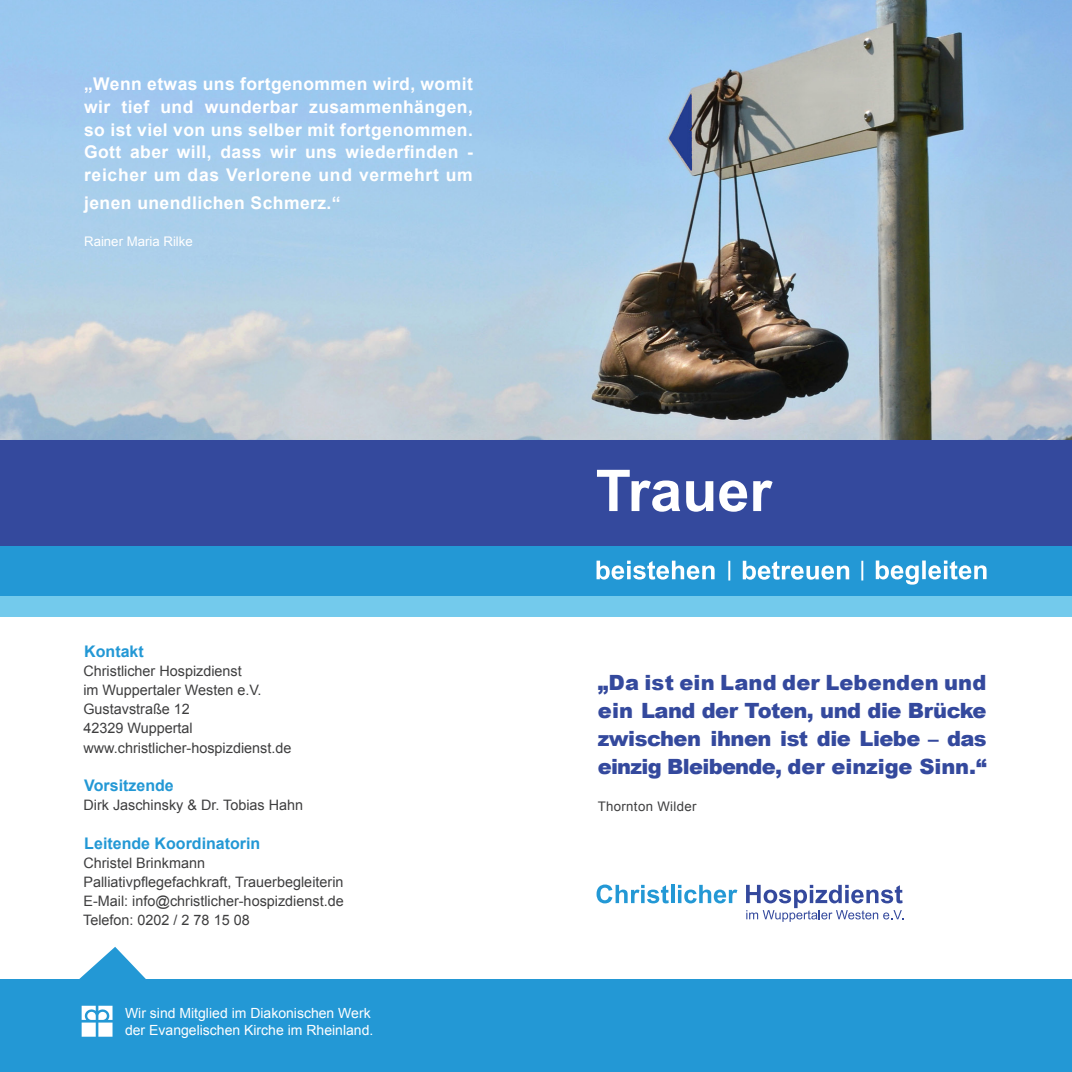
<style>
.page{position:relative;width:1072px;height:1072px;background:#fff}
.page>*{position:absolute;margin:0;border:0;box-sizing:border-box;transform-origin:0 0}
.t1{font:900 21px/28px "Arial";letter-spacing:-.025em;color:#34499d;text-align:justify}
.t2{font:700 17.5px/22.8px "Arial";letter-spacing:.025em;color:#fff;text-align:justify}
.t3{font:700 15.92px "Arial";color:#2398d5}
.t4{font:14.35px/19.2px "Arial";color:#3e3e3f}
.t5{font:14px/16.8px "Arial";color:#fff}
.t6{font:13.3px "Arial";color:#fff}
.t7{font:13.3px "Arial";letter-spacing:.025em;color:#3e3e3f}
</style>
<div class="page">
<img style="left:0;top:0;width:1071px;height:440px">
<div style="left:0;top:979px;width:1071px;height:92px;background:#2398d5"></div>
<div style="left:0;top:545px;width:1071px;height:53px;background:#2398d5"></div>
<hr style="left:728px;top:560px;width:2px;height:20px;background:#fff">
<hr style="left:861px;top:560px;width:2px;height:20px;background:#fff">
<svg style="left:596px;top:560px;width:118px;height:19px"></svg>
<svg style="left:742px;top:560px;width:107px;height:19px"></svg>
<svg style="left:875px;top:560px;width:111px;height:24px"></svg>
<svg style="left:79px;top:947px;width:67px;height:32px"></svg>
<svg style="left:82px;top:1005px;width:31px;height:31px"></svg>
<svg style="left:596px;top:884px;width:72px;height:19px"></svg>
<hr style="left:671px;top:884px;width:3px;height:19px;background:#2398d5">
<svg style="left:678px;top:884px;width:59px;height:19px"></svg>
<svg style="left:746px;top:884px;width:157px;height:37px"></svg>
<div style="left:0;top:440px;width:1071px;height:106px;background:#34499d"></div>
<svg style="left:597px;top:470px;width:175px;height:41px"></svg>
<div style="left:0;top:596px;width:1071px;height:20px;background:#73caec"></div>
<p class="t2" style="left:84px;top:73px;width:390px">„Wenn etwas uns fortgenommen wird, womit wir tief und wunderbar zusammenhängen, so ist viel von uns selber mit fortgenommen.<br>Gott aber will, dass wir uns wiederfinden - reicher um das Verlorene und vermehrt um</p>
<p class="t2" style="left:84px;top:192px;width:258px">jenen unendlichen Schmerz.“</p>
<p class="t6" style="left:84px;top:232px;width:110px">Rainer Maria Rilke</p>
<p class="t3" style="left:84px;top:640px;width:61px">Kontakt</p>
<p class="t4" style="left:83px;top:661px;width:160px">Christlicher Hospizdienst</p>
<p class="t4" style="left:83px;top:680px;width:180px">im Wuppertaler Westen e.V.</p>
<p class="t4" style="left:83px;top:699px;width:111px">Gustavstraße 12<br>42329 Wuppertal</p>
<p class="t4" style="left:83px;top:738px;width:209px">www.christlicher-hospizdienst.de</p>
<p class="t3" style="left:84px;top:774px;width:91px">Vorsitzende</p>
<p class="t4" style="left:83px;top:795px;width:221px">Dirk Jaschinsky &amp; Dr. Tobias Hahn</p>
<p class="t3" style="left:84px;top:832px;width:177px">Leitende Koordinatorin</p>
<p class="t4" style="left:83px;top:853px;width:123px">Christel Brinkmann</p>
<p class="t4" style="left:83px;top:872px;width:261px">Palliativpflegefachkraft, Trauerbegleiterin</p>
<p class="t4" style="left:83px;top:891px;width:262px">E-Mail: info@christlicher-hospizdienst.de</p>
<p class="t4" style="left:83px;top:910px;width:168px">Telefon: 0202 / 2 78 15 08</p>
<p class="t5" style="left:125px;top:1005px;width:250px">Wir sind Mitglied im Diakonischen Werk der Evangelischen Kirche im Rheinland.</p>
<p class="t1" style="left:598px;top:668px;width:390px">„Da ist ein Land der Lebenden und ein Land der Toten, und die Brücke zwischen ihnen ist die Liebe – das einzig Bleibende, der einzige Sinn.“</p>
<p class="t7" style="left:598px;top:797px;width:100px">Thornton Wilder</p>
</div>
